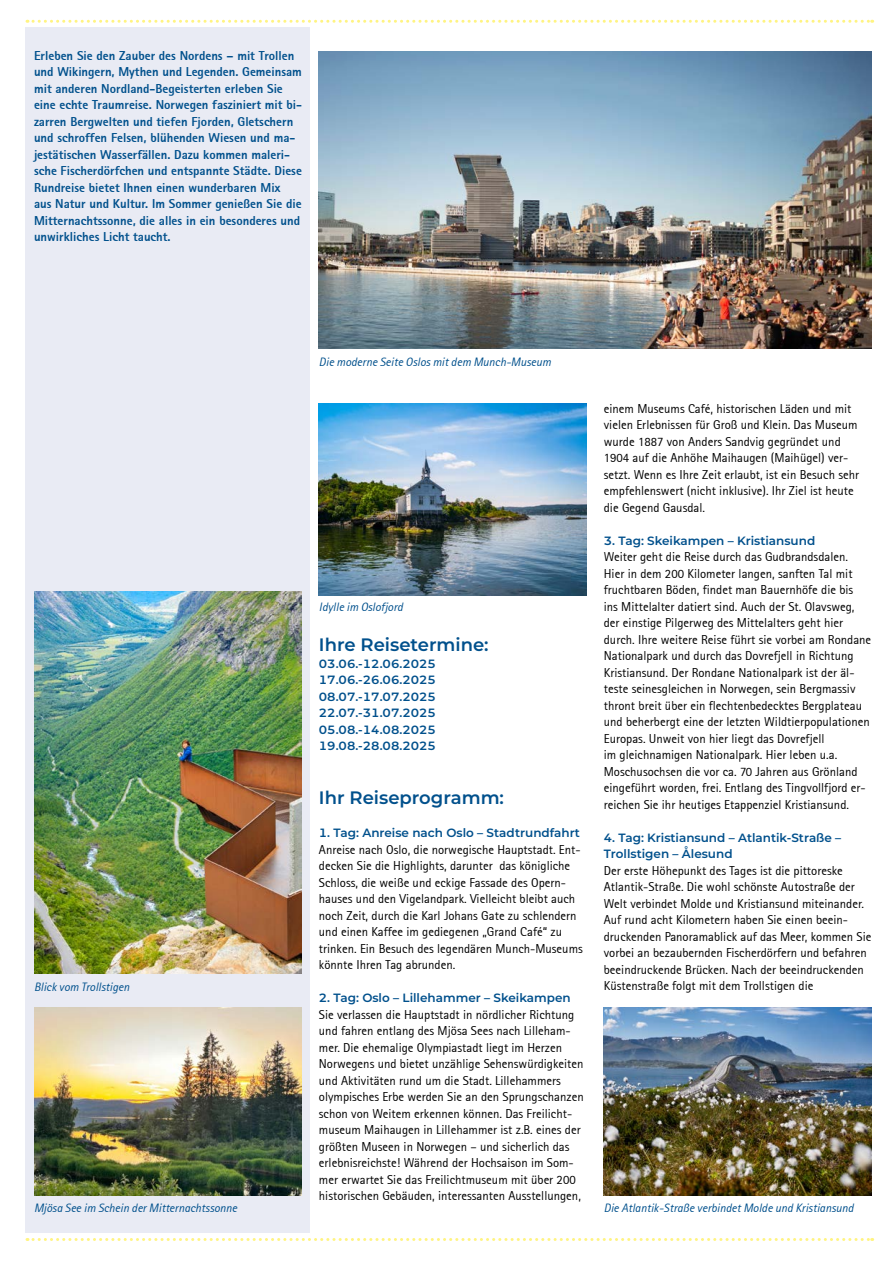
<style>
.page{position:relative;width:893px;height:1263px;background:#fff}
.page>*{position:absolute;margin:0;border:0;box-sizing:border-box;transform-origin:0 0}
.t1{font:600 18px "Montserrat";color:#00508c}
.t2{font:12.75px/16.5px "Rotis Sans Serif";color:#000}
.t3{font:800 12.75px/16.5px "Rotis Sans Serif";color:#00508c}
.t4{font:600 12px/16.5px "Montserrat";color:#00508c}
.t5{font:italic 12px "Rotis Sans Serif";color:#00508c}
</style>
<div class="page">
<div style="left:26px;top:28px;width:284px;height:1205px;background:#e9ebf4"></div>
<svg style="left:27px;top:20px;width:846px;height:3px"></svg>
<svg style="left:27px;top:1238px;width:846px;height:3px"></svg>
<img style="left:319px;top:51px;width:553px;height:298px">
<img style="left:604px;top:1008px;width:268px;height:187px">
<img style="left:319px;top:404px;width:268px;height:191px">
<img style="left:34px;top:1008px;width:268px;height:187px">
<img style="left:34px;top:591px;width:268px;height:383px">
<p class="t3" style="left:34px;top:47px;width:269px">Erleben Sie den Zauber des Nordens – mit Trollen und Wikingern, Mythen und Legenden. Gemeinsam mit anderen Nordland-Begeisterten erleben Sie eine echte Traumreise. Norwegen fasziniert mit bi&shy;zarren Bergwelten und tiefen Fjorden, Gletschern und schroffen Felsen, blühenden Wiesen und ma&shy;jestätischen Wasserfällen. Dazu kommen maleri&shy;sche Fischerdörfchen und entspannte Städte. Diese Rundreise bietet Ihnen einen wunderbaren Mix<br>aus Natur und Kultur. Im Sommer genießen Sie die Mitternachtssonne, die alles in ein besonderes und unwirkliches Licht taucht.</p>
<p class="t5" style="left:34px;top:979px;width:97px">Blick vom Trollstigen</p>
<p class="t5" style="left:34px;top:1201px;width:205px">Mjösa See im Schein der Mitternachtssonne</p>
<p class="t5" style="left:319px;top:354px;width:234px">Die moderne Seite Oslos mit dem Munch-Museum</p>
<p class="t5" style="left:319px;top:600px;width:85px">Idylle im Oslofjord</p>
<h1 class="t1" style="left:319px;top:632px;width:171px">Ihre Reisetermine:</h1>
<p class="t4" style="left:319px;top:654px;width:119px;text-align:justify">03.06.-12.06.2025<br>17.06.-26.06.2025<br>08.07.-17.07.2025<br>22.07.-31.07.2025<br>05.08.-14.08.2025<br>19.08.-28.08.2025</p>
<h1 class="t1" style="left:319px;top:785px;width:187px">Ihr Reiseprogramm:</h1>
<p class="t4" style="left:319px;top:824px;width:263px">1. Tag: Anreise nach Oslo – Stadtrundfahrt</p>
<p class="t2" style="left:319px;top:841px;width:265px">Anreise nach Oslo, die norwegische Hauptstadt. Ent&shy;decken Sie die Highlights, darunter das königliche Schloss, die weiße und eckige Fassade des Opern&shy;hauses und den Vigelandpark. Vielleicht bleibt auch noch Zeit, durch die Karl Johans Gate zu schlendern und einen Kaffee im gediegenen „Grand Café“ zu trinken. Ein Besuch des legendären Munch-Museums könnte Ihren Tag abrunden.</p>
<p class="t4" style="left:319px;top:989px;width:253px">2. Tag: Oslo – Lillehammer – Skeikampen</p>
<p class="t2" style="left:319px;top:1006px;width:266px">Sie verlassen die Hauptstadt in nördlicher Richtung und fahren entlang des Mjösa Sees nach Lilleham&shy;mer. Die ehemalige Olympiastadt liegt im Herzen Norwegens und bietet unzählige Sehenswürdigkeiten und Aktivitäten rund um die Stadt. Lillehammers olympisches Erbe werden Sie an den Sprungschanzen schon von Weitem erkennen können. Das Freilicht&shy;museum Maihaugen in Lillehammer ist z.B. eines der größten Museen in Norwegen – und sicherlich das erlebnisreichste! Während der Hochsaison im Som&shy;mer erwartet Sie das Freilichtmuseum mit über 200 historischen Gebäuden, interessanten Ausstellungen,</p>
<p class="t2" style="left:604px;top:400px;width:257px">einem Museums Café, historischen Läden und mit vielen Erlebnissen für Groß und Klein. Das Museum wurde 1887 von Anders Sandvig gegründet und 1904 auf die Anhöhe Maihaugen (Maihügel) ver&shy;setzt. Wenn es Ihre Zeit erlaubt, ist ein Besuch sehr empfehlenswert (nicht inklusive). Ihr Ziel ist heute die Gegend Gausdal.</p>
<p class="t4" style="left:604px;top:532px;width:213px">3. Tag: Skeikampen – Kristiansund</p>
<p class="t2" style="left:604px;top:549px;width:269px">Weiter geht die Reise durch das Gudbrandsdalen.<br>Hier in dem 200 Kilometer langen, sanften Tal mit fruchtbaren Böden, findet man Bauernhöfe die bis<br>ins Mittelalter datiert sind. Auch der St. Olavsweg, der einstige Pilgerweg des Mittelalters geht hier durch. Ihre weitere Reise führt sie vorbei am Rondane Nationalpark und durch das Dovrefjell in Richtung Kristiansund. Der Rondane Nationalpark ist der äl&shy;teste seinesgleichen in Norwegen, sein Bergmassiv thront breit über ein flechtenbedecktes Bergplateau und beherbergt eine der letzten Wildtierpopulationen Europas. Unweit von hier liegt das Dovrefjell<br>im gleichnamigen Nationalpark. Hier leben u.a.<br>Moschusochsen die vor ca. 70 Jahren aus Grönland eingeführt worden, frei. Entlang des Tingvollfjord er&shy;reichen Sie ihr heutiges Etappenziel Kristiansund.</p>
<p class="t4" style="left:604px;top:829px;width:239px">4. Tag: Kristiansund – Atlantik-Straße –<br>Trollstigen – Ålesund</p>
<p class="t2" style="left:604px;top:862px;width:269px">Der erste Höhepunkt des Tages ist die pittoreske Atlantik-Straße. Die wohl schönste Autostraße der Welt verbindet Molde und Kristiansund miteinander.<br>Auf rund acht Kilometern haben Sie einen beein&shy;druckenden Panoramablick auf das Meer, kommen Sie vorbei an bezaubernden Fischerdörfern und befahren beeindruckende Brücken. Nach der beeindruckenden Küstenstraße folgt mit dem Trollstigen die</p>
<p class="t5" style="left:604px;top:1201px;width:251px">Die Atlantik-Straße verbindet Molde und Kristiansund</p>
</div>
